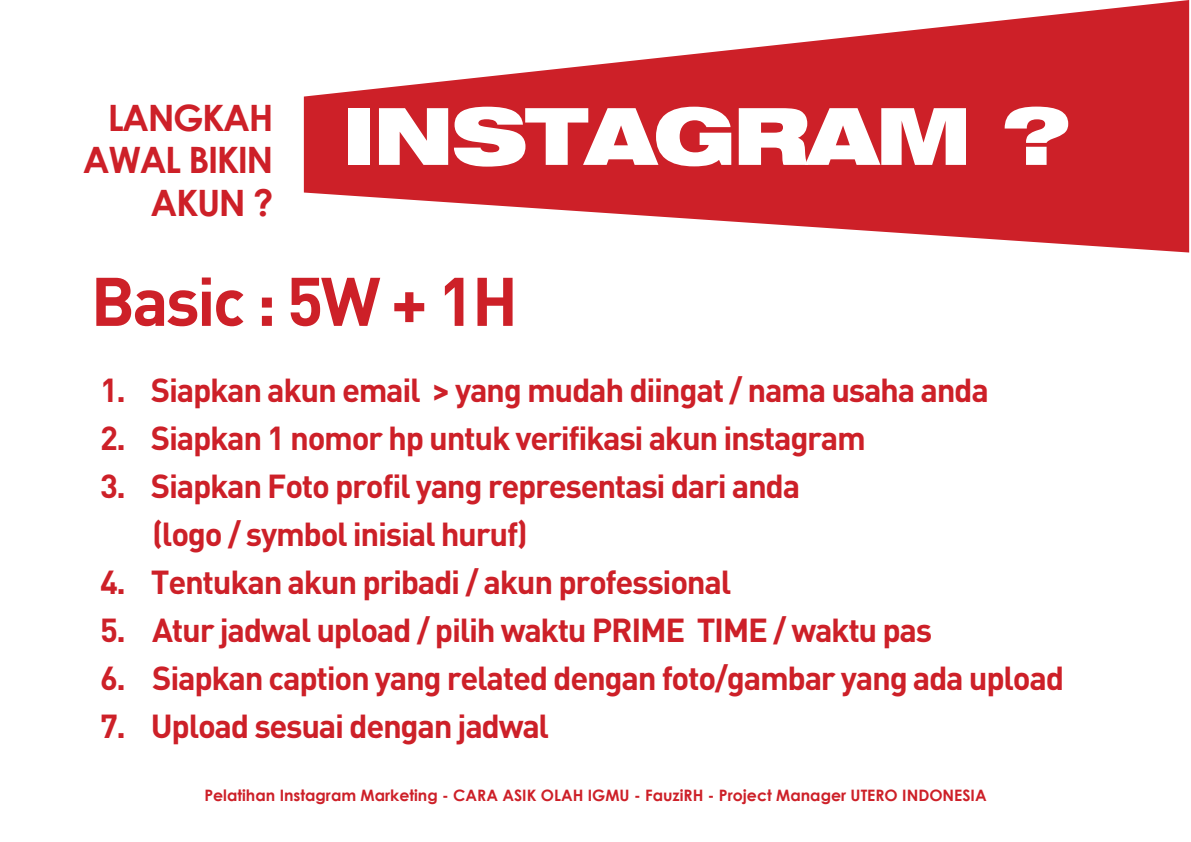
<style>
.page{position:relative;width:1191px;height:842px;background:#fff}
.page>*{position:absolute;margin:0;border:0;box-sizing:border-box;transform-origin:0 0}
.t1{font:900 expanded 78.6px "Swiss 721 BT";letter-spacing:-.04em;color:#fff}
.t2{font:700 67.6px "DIN Pro";letter-spacing:-.04em;color:#cd2028}
.t3{font:700 36.4px/42.8px "Century Gothic";letter-spacing:-.04em;color:#cd2028;text-align:right}
.t4{font:700 32.8px/48px "DIN Pro";letter-spacing:-.04em;color:#cd2028}
.t5{font:700 15.8px "Century Gothic";color:#cd2028}
</style>
<div class="page">
<svg style="left:304px;top:0;width:885px;height:253px;fill:#cd2028"></svg>
<p class="t3" style="left:83px;top:95px;width:192px">LANGKAH<br>AWAL BIKIN<br>AKUN ?</p>
<h1 class="t1" style="left:342px;top:89px;width:730px">INSTAGRAM ?</h1>
<h2 class="t2" style="left:91px;top:245px;width:429px">Basic : 5W + 1H</h2>
<p class="t4" style="left:100px;top:362px;width:890px">1. Siapkan akun email &gt; yang mudah diingat / nama usaha anda</p>
<p class="t4" style="left:100px;top:410px;width:767px">2. Siapkan 1 nomor hp untuk verifikasi akun instagram</p>
<p class="t4" style="left:152px;top:458px;width:649px;text-indent:-52px">3. Siapkan Foto profil yang representasi dari anda (logo / symbol inisial huruf)</p>
<p class="t4" style="left:100px;top:554px;width:633px">4. Tentukan akun pribadi / akun professional</p>
<p class="t4" style="left:100px;top:602px;width:833px">5. Atur jadwal upload / pilih waktu PRIME TIME / waktu pas</p>
<p class="t4" style="left:100px;top:650px;width:965px">6. Siapkan caption yang related dengan foto/gambar yang ada upload</p>
<p class="t4" style="left:100px;top:698px;width:451px">7. Upload sesuai dengan jadwal</p>
<p class="t5" style="left:204px;top:785px;width:784px">Pelatihan Instagram Marketing - CARA ASIK OLAH IGMU - FauziRH - Project Manager UTERO INDONESIA</p>
</div>
